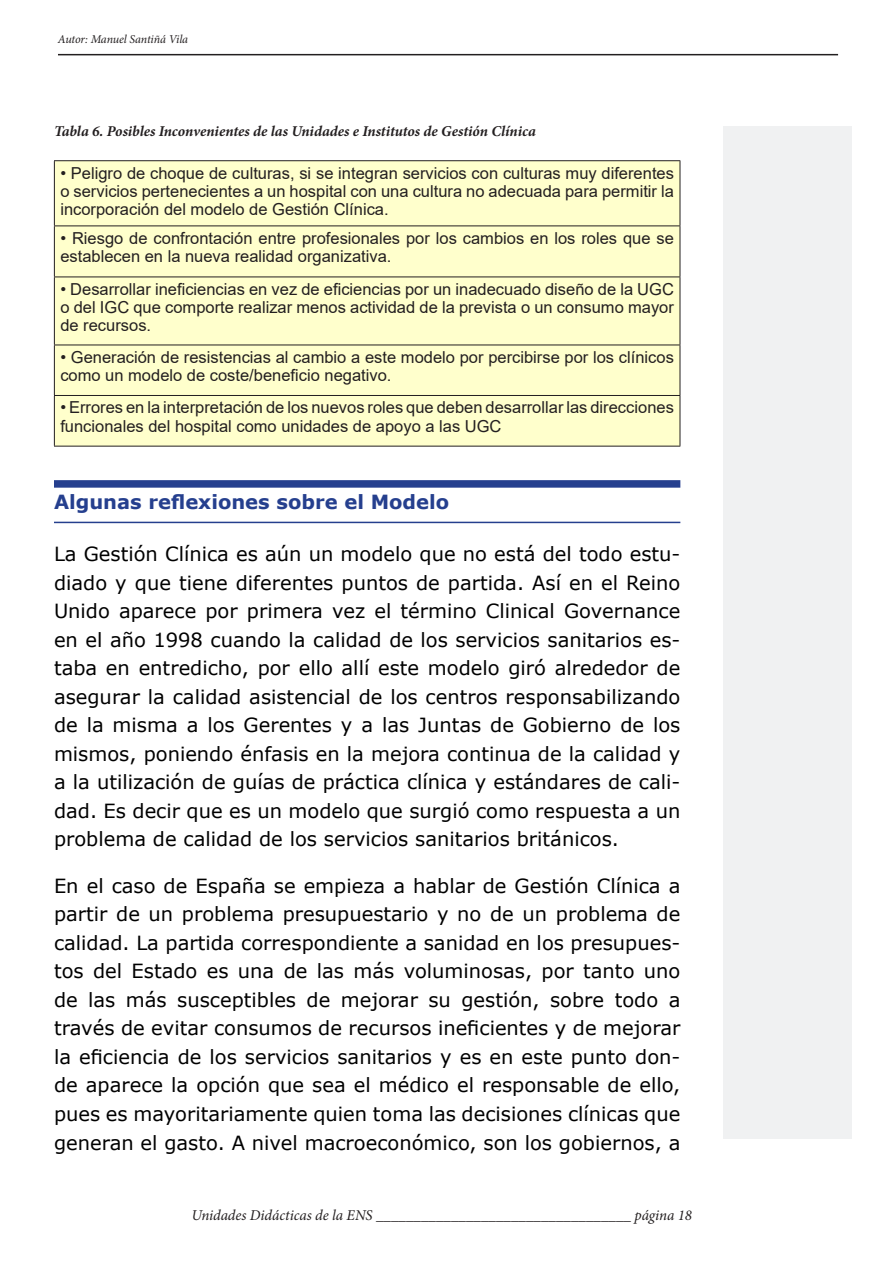
<style>
.page{position:relative;width:893px;height:1263px;background:#fff}
.page>*{position:absolute;margin:0;border:0;box-sizing:border-box;transform-origin:0 0}
.Default{font:19.5px/28.5px "Verdana";color:#000;text-align:justify}
.cabecero_titulo{font:700 19.5px "Verdana";color:#253f8e}
.t1{font:16.5px/18.1px "Arial";color:#231f20}
.pie{font:italic 700 15px "Minion Pro";letter-spacing:-.005em;color:#231f20}
.pie-2{font:italic 15px "Minion Pro";letter-spacing:-.005em;color:#231f20}
.cabecero_a{font:italic 12px "Minion Pro";letter-spacing:-.015em;color:#231f20}
</style>
<div class="page">
<div style="left:724px;top:126px;width:128px;height:1013px;background:#f0f1f2"></div>
<div style="left:54px;top:480px;width:626px;height:8px;background:#253f8e"></div>
<hr style="left:54px;top:522px;width:626px;height:1px;background:#253f8e">
<div style="left:55px;top:161px;width:625px;height:285px;background:#ffc"></div>
<hr style="left:54px;top:160px;width:626px;height:1px;background:#231f20">
<hr style="left:54px;top:161px;width:1px;height:64px;background:#231f20">
<hr style="left:680px;top:161px;width:1px;height:64px;background:#231f20">
<hr style="left:54px;top:225px;width:626px;height:1px;background:#231f20">
<hr style="left:54px;top:226px;width:1px;height:51px;background:#231f20">
<hr style="left:680px;top:226px;width:1px;height:51px;background:#231f20">
<hr style="left:54px;top:277px;width:626px;height:1px;background:#231f20">
<hr style="left:54px;top:277px;width:1px;height:68px;background:#231f20">
<hr style="left:680px;top:277px;width:1px;height:68px;background:#231f20">
<hr style="left:54px;top:345px;width:626px;height:1px;background:#231f20">
<hr style="left:54px;top:345px;width:1px;height:50px;background:#231f20">
<hr style="left:680px;top:345px;width:1px;height:50px;background:#231f20">
<hr style="left:54px;top:395px;width:626px;height:1px;background:#231f20">
<hr style="left:54px;top:396px;width:1px;height:50px;background:#231f20">
<hr style="left:680px;top:396px;width:1px;height:50px;background:#231f20">
<hr style="left:54px;top:446px;width:626px;height:1px;background:#231f20">
<hr style="left:58px;top:54px;width:780px;height:1px;background:#231f20">
<p class="cabecero_a" style="left:58px;top:31px;width:132px">Autor: Manuel Santiñá Vila</p>
<p class="pie" style="left:54px;top:121px;width:483px">Tabla 6. Posibles Inconvenientes de las Unidades e Institutos de Gestión Clínica</p>
<p class="t1" style="left:60px;top:164px;width:615px;text-align:justify">• Peligro de choque de culturas, si se integran servicios con culturas muy diferentes o servicios pertenecientes a un hospital con una cultura no adecuada para permitir la incorporación del modelo de Gestión Clínica.</p>
<p class="t1" style="left:60px;top:229px;width:615px">• Riesgo de confrontación entre profesionales por los cambios en los roles que se establecen en la nueva realidad organizativa.</p>
<p class="t1" style="left:60px;top:280px;width:615px;text-align:justify">• Desarrollar ineficiencias en vez de eficiencias por un inadecuado diseño de la UGC o del IGC que comporte realizar menos actividad de la prevista o un consumo mayor de recursos.</p>
<p class="t1" style="left:60px;top:348px;width:615px">• Generación de resistencias al cambio a este modelo por percibirse por los clínicos como un modelo de coste/beneficio negativo.</p>
<p class="t1" style="left:60px;top:398px;width:615px">• Errores en la interpretación de los nuevos roles que deben desarrollar las direcciones funcionales del hospital como unidades de apoyo a las UGC</p>
<p class="cabecero_titulo" style="left:54px;top:488px;width:397px">Algunas reflexiones sobre el Modelo</p>
<p class="Default" style="left:54px;top:540px;width:628px">La Gestión Clínica es aún un modelo que no está del todo estu&shy;diado y que tiene diferentes puntos de partida. Así en el Reino Unido aparece por primera vez el término Clinical Governance en el año 1998 cuando la calidad de los servicios sanitarios es&shy;taba en entredicho, por ello allí este modelo giró alrededor de asegurar la calidad asistencial de los centros responsabilizando de la misma a los Gerentes y a las Juntas de Gobierno de los mismos, poniendo énfasis en la mejora continua de la calidad y a la utilización de guías de práctica clínica y estándares de cali&shy;dad. Es decir que es un modelo que surgió como respuesta a un problema de calidad de los servicios sanitarios británicos.</p>
<p class="Default" style="left:54px;top:871px;width:628px">En el caso de España se empieza a hablar de Gestión Clínica a partir de un problema presupuestario y no de un problema de calidad. La partida correspondiente a sanidad en los presupues&shy;tos del Estado es una de las más voluminosas, por tanto uno de las más susceptibles de mejorar su gestión, sobre todo a través de evitar consumos de recursos ineficientes y de mejorar la eficiencia de los servicios sanitarios y es en este punto don&shy;de aparece la opción que sea el médico el responsable de ello, pues es mayoritariamente quien toma las decisiones clínicas que generan el gasto. A nivel macroeconómico, son los gobiernos, a</p>
<p class="pie-2" style="left:191px;top:1205px;width:502px">Unidades Didácticas de la ENS __________________________________ página 18</p>
</div>
